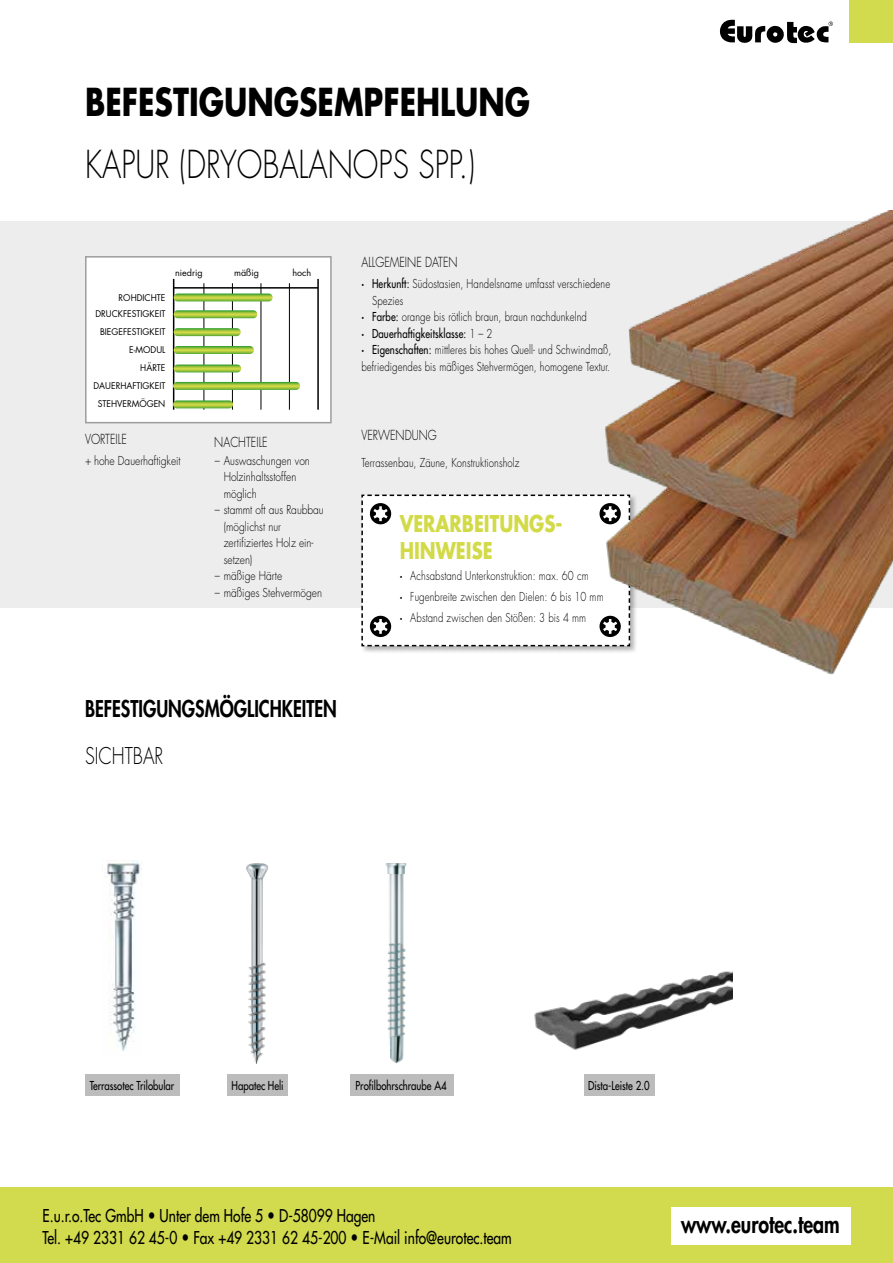
<style>
.page{position:relative;width:893px;height:1263px;background:#fff}
.page>*{position:absolute;margin:0;border:0;box-sizing:border-box;transform-origin:0 0}
.t1{font:300 37.5px "Futura Std";color:#000;scale:.8 1}
.t2{font:700 37.5px "Futura Std";color:#000;scale:.8 1}
.t3{font:800 24.3px "Futura Std";color:#000;scale:.8 1}
.t4{font:800 22.5px "Futura Std";color:#000;scale:.8 1}
.t5{font:700 22.5px/27px "Futura Std";color:#d3da47;scale:.8 1}
.t6{font:300 22.5px "Futura Std";color:#000;scale:.8 1}
.t7{font:500 17.25px/22.5px "Futura Std";color:#000;scale:.8 1}
.t8{font:300 13.5px "Futura Std";color:#000;scale:.8 1}
.t9{font:300 12px/21px "Futura Std";letter-spacing:.01em;color:#000;scale:.8 1}
.t10{font:300 12px/16.5px "Futura Std";letter-spacing:.01em;color:#000;scale:.85 1}
.t11{font:500 12px "Futura Std";color:#000;scale:.8 1}
.t12{font:9px/18px "Futura Std";color:#000;text-align:right;scale:.95 1}
.t13{font:9px "Futura Std";color:#000}
.s1{font-weight:800}
.s2{font-weight:500}
.s3{font-weight:300}
</style>
<div class="page">
<div style="left:0;top:221px;width:893px;height:387px;background:#ededed"></div>
<div style="left:849px;top:0;width:44px;height:43px;background:#d2db4d"></div>
<svg style="left:720px;top:20px;width:113px;height:24px"></svg>
<div style="left:0;top:1187px;width:893px;height:76px;background:#d2db4d"></div>
<div style="left:671px;top:1208px;width:179px;height:37px;background:#fff"></div>
<div style="left:85px;top:256px;width:247px;height:167px;background:#fff;border:2px solid #9d9d9c"></div>
<div style="left:360px;top:493px;width:278px;height:161px;background:#000;opacity:.3"></div>
<div style="left:361px;top:494px;width:230px;height:153px;background:#fff"></div>
<img style="left:591px;top:210px;width:302px;height:465px">
<img style="left:105px;top:860px;width:37px;height:191px">
<img style="left:246px;top:863px;width:22px;height:201px">
<div style="left:227px;top:1074px;width:61px;height:22px;background:#bdbcbc"></div>
<div style="left:350px;top:1074px;width:103px;height:22px;background:#bdbcbc"></div>
<div style="left:85px;top:1074px;width:95px;height:22px;background:#bdbcbc"></div>
<div style="left:584px;top:1074px;width:70px;height:22px;background:#bdbcbc"></div>
<img style="left:385px;top:863px;width:22px;height:201px">
<img style="left:534px;top:971px;width:198px;height:79px">
<hr style="left:174px;top:287px;width:144px;height:2px;background:#000">
<hr style="left:204px;top:283px;width:1px;height:127px;background:#000">
<hr style="left:232px;top:283px;width:1px;height:127px;background:#000">
<hr style="left:261px;top:283px;width:1px;height:127px;background:#000">
<hr style="left:289px;top:283px;width:1px;height:127px;background:#000">
<hr style="left:317px;top:279px;width:2px;height:131px;background:#000">
<hr style="left:173px;top:279px;width:1px;height:131px;background:#000">
<svg style="left:174px;top:293px;width:99px;height:8px"></svg>
<svg style="left:174px;top:310px;width:83px;height:8px"></svg>
<svg style="left:174px;top:328px;width:67px;height:8px"></svg>
<svg style="left:174px;top:346px;width:80px;height:8px"></svg>
<svg style="left:174px;top:364px;width:67px;height:8px"></svg>
<svg style="left:173px;top:382px;width:127px;height:8px"></svg>
<svg style="left:173px;top:400px;width:60px;height:8px"></svg>
<h1 class="t2" style="left:85px;top:77px;width:558px">BEFESTIGUNGSEMPFEHLUNG</h1>
<h1 class="t1" style="left:85px;top:141px;width:489px">KAPUR (DRYOBALANOPS SPP.)</h1>
<p class="t12" style="left:95px;top:289px;width:75px;line-height:16.5px">ROHDICHTE<br>DRUCKFESTIGKEIT</p>
<p class="t12" style="left:93px;top:323px;width:77px">BIEGEFESTIGKEIT<br>E-MODUL<br>HÄRTE<br>DAUERHAFTIGKEIT<br>STEHVERMÖGEN</p>
<p class="t8" style="left:85px;top:431px;width:54px">VORTEILE</p>
<p class="t13" style="left:175px;top:266px;width:29px">niedrig</p>
<p class="t13" style="left:234px;top:266px;width:26px">mäßig</p>
<p class="t13" style="left:292px;top:266px;width:20px">hoch</p>
<p class="t8" style="left:214px;top:434px;width:68px">NACHTEILE</p>
<p class="t10" style="left:85px;top:453px;width:114px">+ hohe Dauerhaftigkeit</p>
<p class="t10" style="left:224px;top:453px;width:103px;text-indent:-9px">– Auswaschungen von<br>Holzinhaltsstoffen möglich</p>
<p class="t10" style="left:224px;top:502px;width:119px;text-indent:-9px">– stammt oft aus Raubbau (möglichst nur zertifiziertes Holz ein&shy;setzen)</p>
<p class="t10" style="left:215px;top:568px;width:81px">– mäßige Härte</p>
<p class="t10" style="left:215px;top:585px;width:128px">– mäßiges Stehvermögen</p>
<p class="t8" style="left:361px;top:254px;width:122px">ALLGEMEINE DATEN</p>
<p class="t9" style="left:361px;top:274px;width:312px"><span class="s1">·</span> <span class="s2">Herkunft:</span> Südostasien, Handelsname umfasst verschiedene</p>
<p class="t9" style="left:372px;top:290px;width:41px">Spezies</p>
<p class="t9" style="left:361px;top:307px;width:283px"><span class="s1">·</span> <span class="s2">Farbe:</span> orange bis rötlich braun, braun nachdunkelnd</p>
<p class="t11" style="left:361px;top:326px;width:165px"><span class="s1">·</span> Dauerhaftigkeitsklasse: <span class="s3">1 – 2</span></p>
<p class="t9" style="left:361px;top:340px;width:314px"><span class="s1">·</span> <span class="s2">Eigenschaften:</span> mittleres bis hohes Quell- und Schwindmaß,</p>
<p class="t9" style="left:361px;top:356px;width:312px">befriedigendes bis mäßiges Stehvermögen, homogene Textur.</p>
<p class="t8" style="left:361px;top:427px;width:96px">VERWENDUNG</p>
<p class="t9" style="left:361px;top:453px;width:199px">Terrassenbau, Zäune, Konstruktionsholz</p>
<h3 class="t5" style="left:400px;top:509px;width:205px">VERARBEITUNGS-<br>HINWEISE</h3>
<p class="t9" style="left:400px;top:565px;width:256px"><span class="s1">·</span> Achsabstand Unterkonstruktion: max. 60 cm<br><span class="s1">·</span> Fugenbreite zwischen den Dielen: 6 bis 10 mm <span class="s1">·</span> Abstand zwischen den Stößen: 3 bis 4 mm</p>
<h3 class="t4" style="left:85px;top:695px;width:316px">BEFESTIGUNGSMÖGLICHKEITEN</h3>
<h3 class="t6" style="left:85px;top:742px;width:99px">SICHTBAR</h3>
<p class="t11" style="left:90px;top:1078px;width:107px">Terrassotec Trilobular</p>
<p class="t11" style="left:232px;top:1078px;width:67px">Hapatec Heli</p>
<p class="t11" style="left:356px;top:1078px;width:115px">Profilbohrschraube A4</p>
<p class="t11" style="left:588px;top:1078px;width:78px">Dista-Leiste 2.0</p>
<h3 class="t7" style="left:43px;top:1204px;width:588px">E.u.r.o.Tec GmbH <span class="s1">•</span> Unter dem Hofe 5 <span class="s1">•</span> D-58099 Hagen<br>Tel. +49 2331 62 45-0 <span class="s1">•</span> Fax +49 2331 62 45-200 <span class="s1">•</span> E-Mail info@eurotec.team</h3>
<h2 class="t3" style="left:681px;top:1208px;width:200px">www.eurotec.team</h2>
</div>
